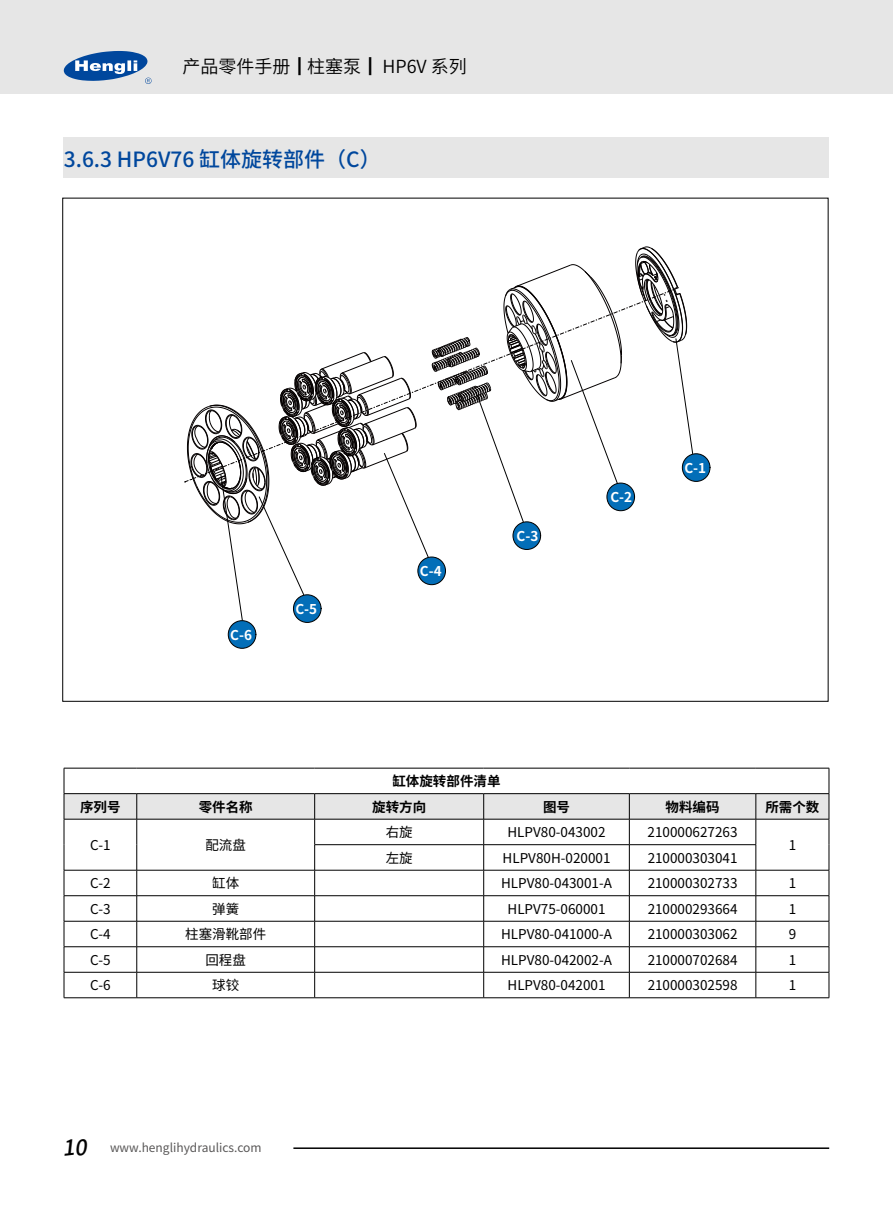
<style>
.page{position:relative;width:893px;height:1212px;background:#fff}
.page>*{position:absolute;margin:0;border:0;box-sizing:border-box;transform-origin:0 0}
.t1{font:500 21px "Noto Sans Hans";color:#00479d}
.t2{font:600 18px "Noto Sans Hans";color:#000}
.t3{font:13.5px "Noto Sans Hans";color:#000}
.t4{font:700 13.5px "Noto Sans Hans";color:#000}
.t5{font:700 13.5px "Noto Sans Hans";color:#fff}
.t6{font:12px "Noto Sans Hans";color:#595757}
</style>
<div class="page">
<div style="left:0;top:0;width:893px;height:94px;background:#e6e6e6"></div>
<svg style="left:63px;top:51px;width:89px;height:33px"></svg>
<hr style="left:293px;top:1147px;width:536px;height:2px;background:#000">
<hr style="left:64px;top:997px;width:73px;height:1px;background:#000">
<hr style="left:137px;top:997px;width:178px;height:1px;background:#000">
<hr style="left:315px;top:997px;width:169px;height:1px;background:#000">
<hr style="left:484px;top:997px;width:145px;height:1px;background:#000">
<hr style="left:629px;top:997px;width:127px;height:1px;background:#000">
<hr style="left:756px;top:997px;width:73px;height:1px;background:#000">
<svg style="left:64px;top:768px;width:766px;height:229px"></svg>
<hr style="left:484px;top:819px;width:145px;height:1px;background:#000">
<hr style="left:629px;top:819px;width:127px;height:1px;background:#000">
<hr style="left:756px;top:819px;width:73px;height:1px;background:#000">
<svg style="left:293px;top:594px;width:28px;height:29px"></svg>
<div style="left:607px;top:483px;width:28px;height:28px;background:#036eb8;border:1px solid #000;border-radius:50%"></div>
<div style="left:682px;top:453px;width:28px;height:29px;background:#036eb8;border:1px solid #000;border-radius:50%"></div>
<div style="left:228px;top:620px;width:28px;height:29px;background:#036eb8;border:1px solid #000;border-radius:50%"></div>
<svg style="left:187px;top:264px;width:435px;height:357px"></svg>
<svg style="left:635px;top:246px;width:59px;height:209px"></svg>
<div style="left:64px;top:137px;width:765px;height:40px;background:#e6e6e6"></div>
<h2 class="t2" style="left:183px;top:56px;width:286px">产品零件手册 ▏柱塞泵 ▏HP6V 系列</h2>
<h1 class="t1" style="left:64px;top:147px;width:318px">3.6.3 HP6V76 缸体旋转部件（C）</h1>
<p class="t5" style="left:230px;top:627px;width:23px">C-6</p>
<p class="t5" style="left:295px;top:601px;width:23px">C-5</p>
<p class="t5" style="left:420px;top:563px;width:23px">C-4</p>
<p class="t5" style="left:516px;top:528px;width:23px">C-3</p>
<p class="t5" style="left:610px;top:490px;width:23px">C-2</p>
<p class="t5" style="left:684px;top:460px;width:23px">C-1</p>
<p class="t4" style="left:392px;top:773px;width:109px">缸体旋转部件清单</p>
<p class="t4" style="left:80px;top:799px;width:42px">序列号</p>
<p class="t4" style="left:199px;top:799px;width:55px">零件名称</p>
<p class="t4" style="left:372px;top:799px;width:55px">旋转方向</p>
<p class="t4" style="left:543px;top:799px;width:28px">图号</p>
<p class="t4" style="left:666px;top:799px;width:55px">物料编码</p>
<p class="t4" style="left:765px;top:799px;width:55px">所需个数</p>
<p class="t3" style="left:90px;top:837px;width:22px">C-1</p>
<p class="t3" style="left:205px;top:837px;width:42px">配流盘</p>
<p class="t3" style="left:386px;top:824px;width:28px">右旋</p>
<p class="t3" style="left:507px;top:824px;width:100px">HLPV80-043002</p>
<p class="t3" style="left:648px;top:824px;width:91px">210000627263</p>
<p class="t3" style="left:789px;top:837px;width:9px">1</p>
<p class="t3" style="left:386px;top:850px;width:28px">左旋</p>
<p class="t3" style="left:503px;top:850px;width:109px">HLPV80H-020001</p>
<p class="t3" style="left:648px;top:850px;width:91px">210000303041</p>
<p class="t3" style="left:90px;top:875px;width:22px">C-2</p>
<p class="t3" style="left:212px;top:875px;width:28px">缸体</p>
<p class="t3" style="left:501px;top:875px;width:112px">HLPV80-043001-A</p>
<p class="t3" style="left:648px;top:875px;width:91px">210000302733</p>
<p class="t3" style="left:789px;top:875px;width:9px">1</p>
<p class="t3" style="left:90px;top:901px;width:22px">C-3</p>
<p class="t3" style="left:212px;top:901px;width:28px">弹簧</p>
<p class="t3" style="left:507px;top:901px;width:100px">HLPV75-060001</p>
<p class="t3" style="left:648px;top:901px;width:91px">210000293664</p>
<p class="t3" style="left:789px;top:901px;width:9px">1</p>
<p class="t3" style="left:90px;top:926px;width:22px">C-4</p>
<p class="t3" style="left:185px;top:926px;width:82px">柱塞滑靴部件</p>
<p class="t3" style="left:501px;top:926px;width:112px">HLPV80-041000-A</p>
<p class="t3" style="left:648px;top:926px;width:91px">210000303062</p>
<p class="t3" style="left:789px;top:926px;width:9px">9</p>
<p class="t3" style="left:90px;top:952px;width:22px">C-5</p>
<p class="t3" style="left:205px;top:952px;width:42px">回程盘</p>
<p class="t3" style="left:501px;top:952px;width:112px">HLPV80-042002-A</p>
<p class="t3" style="left:648px;top:952px;width:91px">210000702684</p>
<p class="t3" style="left:789px;top:952px;width:9px">1</p>
<p class="t3" style="left:90px;top:977px;width:22px">C-6</p>
<p class="t3" style="left:212px;top:977px;width:28px">球铰</p>
<p class="t3" style="left:507px;top:977px;width:100px">HLPV80-042001</p>
<p class="t3" style="left:648px;top:977px;width:91px">210000302598</p>
<p class="t3" style="left:789px;top:977px;width:9px">1</p>
<p class="t6" style="left:110px;top:1141px;width:153px">www.henglihydraulics.com</p>
</div>
